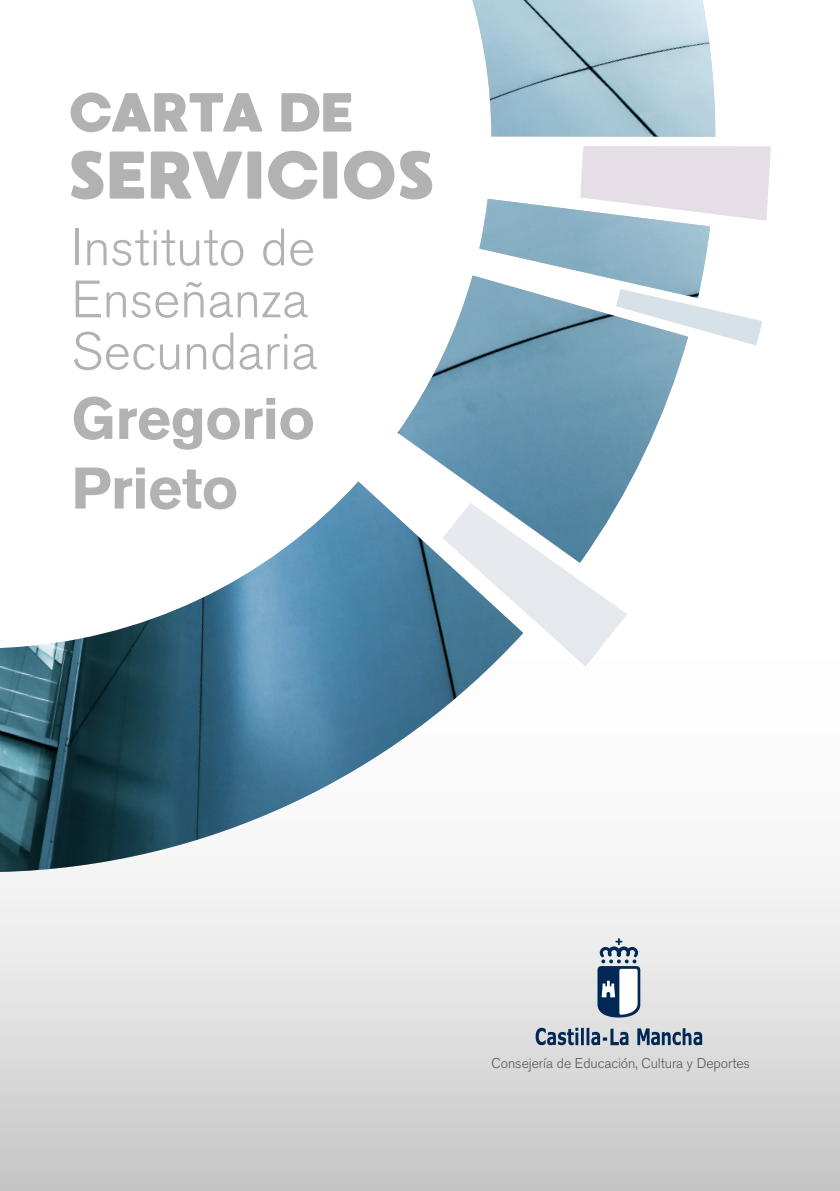
<style>
.page{position:relative;width:840px;height:1191px;background:#fff}
.page>*{position:absolute;margin:0;border:0;box-sizing:border-box;transform-origin:0 0}
.t1{font:67.4px "MADE Waffle Soft";letter-spacing:-.01em;color:#b3b2b2}
.t2{font:700 58px/69.6px "Akzidenz Grotesk BE";letter-spacing:-.01em;color:#b3b2b2}
.t3{font:55px "MADE Waffle Soft";letter-spacing:-.06em;color:#b3b2b2}
.t4{font:300 52px/52px "Akzidenz Grotesk BE";color:#b3b2b2}
.t5{font:300 14px "Akzidenz Grotesk BE";letter-spacing:-.005em;color:#575756}
</style>
<div class="page">
<div style="left:0;top:478px;width:839px;height:713px;background:linear-gradient(to bottom,#fff,#d2d2d2)"></div>
<img style="left:0;top:0;width:715px;height:872px">
<svg style="left:580px;top:146px;width:190px;height:75px;background:#e5e1e8"></svg>
<svg style="left:442px;top:503px;width:184px;height:163px"></svg>
<svg style="left:615px;top:289px;width:147px;height:56px"></svg>
<svg style="left:637px;top:1028px;width:64px;height:17px"></svg>
<svg style="left:535px;top:1027px;width:93px;height:18px;background:#8393a6"></svg>
<svg style="left:597px;top:938px;width:43px;height:79px"></svg>
<div style="left:64px;top:219px;width:262px;height:300px;background:#fff"></div>
<h3 class="t3" style="left:68px;top:79px;width:287px">CARTA DE</h3>
<h1 class="t1" style="left:68px;top:134px;width:369px">SERVICIOS</h1>
<h3 class="t4" style="left:71px;top:222px;width:247px">Instituto de<br>Enseñanza<br>Secundaria</h3>
<h2 class="t2" style="left:71px;top:384px;width:245px">Gregorio<br>Prieto</h2>
<p class="t5" style="left:491px;top:1055px;width:260px">Consejería de Educación, Cultura y Deportes</p>
</div>
